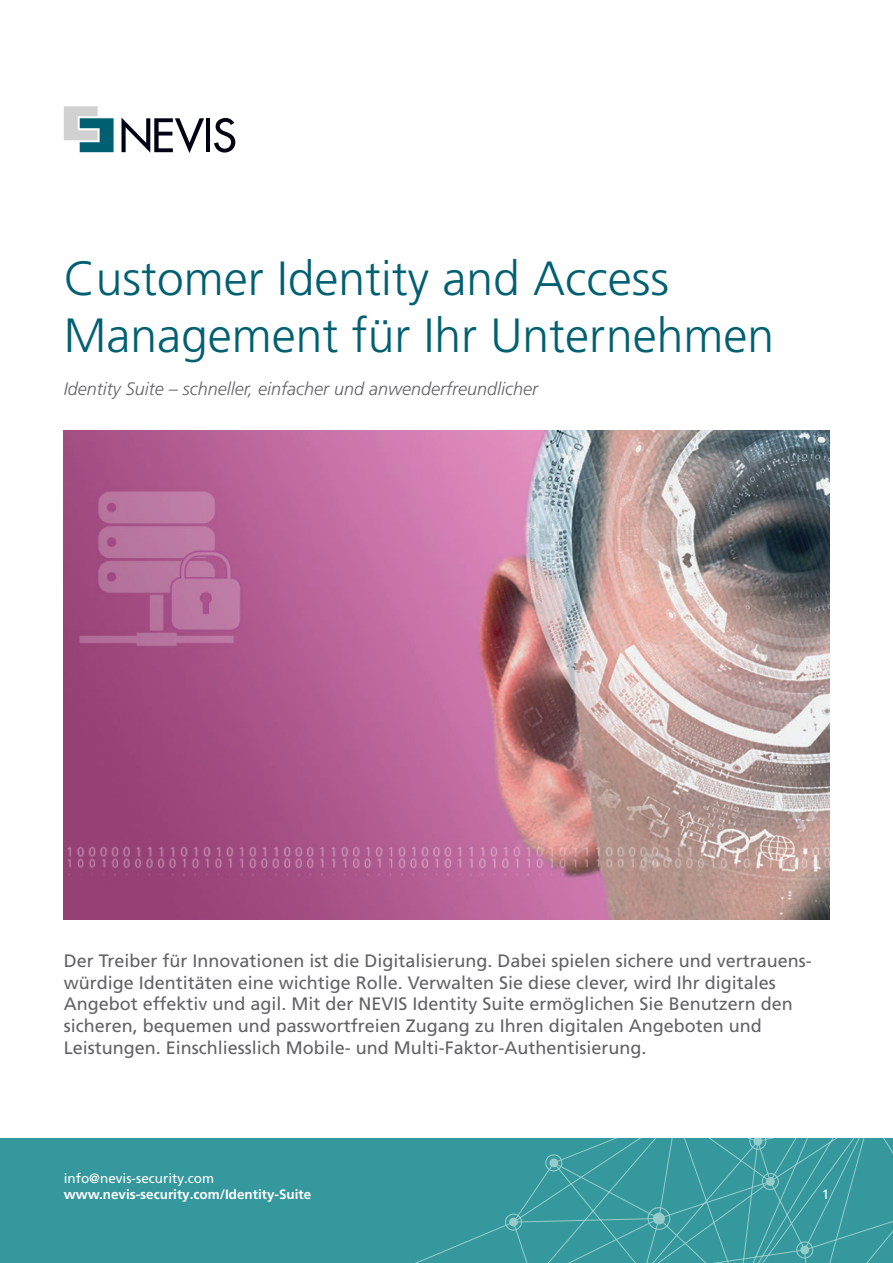
<style>
.page{position:relative;width:893px;height:1263px;background:#fff}
.page>*{position:absolute;margin:0;border:0;box-sizing:border-box;transform-origin:0 0}
.t1{font:300 48px/57px "Frutiger LT Pro";color:#006071}
.t2{font:18px/21.6px "Frutiger LT Pro";color:#636366}
.t3{font:italic 300 18px "Frutiger LT Pro";color:#636366}
.t4{font:700 13.5px "Frutiger LT Pro";color:#fff}
.t5{font:13.5px "Frutiger LT Pro";color:#fff}
</style>
<div class="page">
<div style="left:0;top:1138px;width:893px;height:125px;background:#35989c"></div>
<svg style="left:505px;top:1138px;width:388px;height:125px"></svg>
<svg style="left:652px;top:1212px;width:13px;height:13px"></svg>
<svg style="left:765px;top:1176px;width:10px;height:10px"></svg>
<svg style="left:549px;top:1158px;width:10px;height:10px"></svg>
<svg style="left:509px;top:1217px;width:9px;height:10px"></svg>
<svg style="left:753px;top:1138px;width:10px;height:8px"></svg>
<svg style="left:800px;top:1245px;width:10px;height:10px"></svg>
<svg style="left:122px;top:118px;width:82px;height:35px"></svg>
<hr style="left:206px;top:118px;width:4px;height:34px;background:#000314">
<svg style="left:214px;top:118px;width:21px;height:35px"></svg>
<svg style="left:64px;top:106px;width:50px;height:46px"></svg>
<img style="left:64px;top:430px;width:765px;height:489px">
<h1 class="t1" style="left:64px;top:250px;width:712px">Customer Identity and Access<br>Management für Ihr Unternehmen</h1>
<p class="t3" style="left:64px;top:378px;width:476px">Identity Suite – schneller, einfacher und anwenderfreundlicher</p>
<p class="t2" style="left:64px;top:950px;width:748px">Der Treiber für Innovationen ist die Digitalisierung. Dabei spielen sichere und vertrauens&shy;würdige Identitäten eine wichtige Rolle. Verwalten Sie diese clever, wird Ihr digitales Angebot effektiv und agil. Mit der NEVIS Identity Suite ermöglichen Sie Benutzern den sicheren, bequemen und passwortfreien Zugang zu Ihren digitalen Angeboten und Leistungen. Einschliesslich Mobile- und Multi-Faktor-Authentisierung.</p>
<p class="t5" style="left:64px;top:1170px;width:152px">info@nevis-security.com</p>
<p class="t4" style="left:64px;top:1186px;width:249px">www.nevis-security.com/Identity-Suite</p>
<p class="t5" style="left:822px;top:1186px;width:9px">1</p>
</div>
